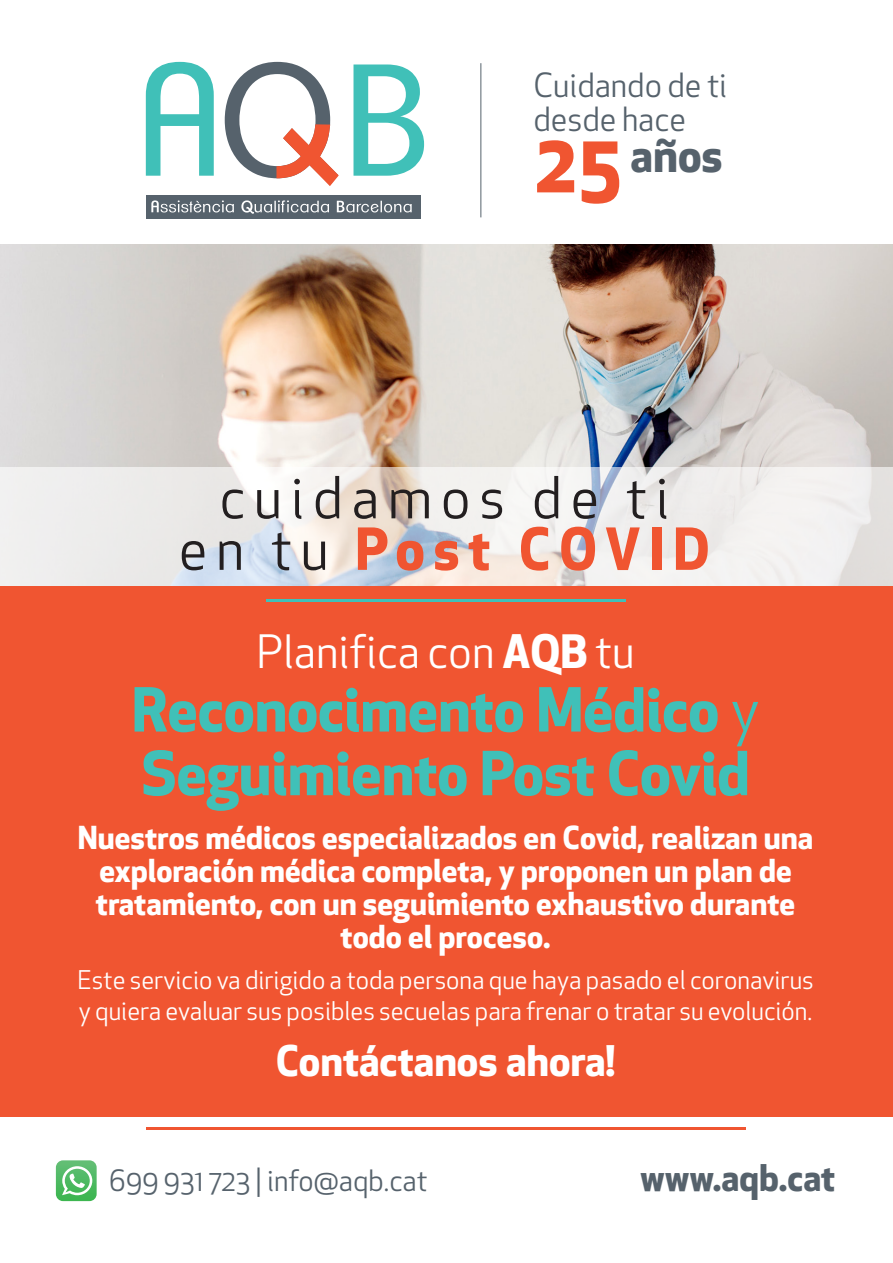
<style>
.page{position:relative;width:893px;height:1263px;background:#fff}
.page>*{position:absolute;margin:0;border:0;box-sizing:border-box;transform-origin:0 0}
.t1{font:700 59.25px/63.6px "Apex New";color:#40c0b8}
.t2{font:56.55px/51.4px "Apex New";letter-spacing:.15em;color:#231f20;text-align:center}
.t3{font:700 45.3px "Apex New";color:#56626c}
.t4{font:45px "Apex New";color:#fff}
.t5{font:700 41.25px "Apex New";color:#fff}
.t6{font:700 36px "Apex New";color:#56626c}
.t7{font:32.55px/33.8px "Apex New";color:#56626c}
.t8{font:700 30.9px/32.8px "Apex New";color:#fff;text-align:center}
.t9{font:28.8px "Apex New";color:#56626c}
.t10{font:25.2px/30.2px "Apex New";color:#fff}
.s1{font-size:81.45px;color:#f05531}
.s2{font-weight:700;color:#f05531}
.s3{font-weight:700}
.s4{font-weight:400}
</style>
<div class="page">
<img style="left:0;top:244px;width:893px;height:223px">
<div style="left:0;top:586px;width:893px;height:531px;background:#f05531"></div>
<svg style="left:0;top:467px;width:893px;height:119px;fill:#efeded"></svg>
<svg style="left:353px;top:64px;width:71px;height:112px"></svg>
<svg style="left:146px;top:62px;width:68px;height:114px"></svg>
<svg style="left:225px;top:62px;width:114px;height:124px"></svg>
<div style="left:146px;top:195px;width:274px;height:24px;background:#56626c"></div>
<svg style="left:151px;top:200px;width:261px;height:14px"></svg>
<hr style="left:480px;top:63px;width:1px;height:154px;background:#56626c">
<svg style="left:56px;top:1160px;width:41px;height:41px;background:#76c985"></svg>
<hr style="left:146px;top:1127px;width:599px;height:3px;background:#f05531">
<hr style="left:266px;top:599px;width:359px;height:3px;background:#40c0b8">
<p class="t7" style="left:533px;top:69px;width:195px">Cuidando de ti desde hace</p>
<h3 class="t3" style="left:533px;top:123px;width:191px"><span class="s1">25</span> años</h3>
<h2 class="t2" style="left:179px;top:472px;width:533px">cuidamos de ti<br>en tu <span class="s2">Post COVID</span></h2>
<h3 class="t4" style="left:257px;top:623px;width:379px">Planifica con <span class="s3">AQB</span> tu</h3>
<h1 class="t1" style="left:132px;top:675px;width:629px">Reconocimento Médico <span class="s4">y<br></span>Seguimiento Post Covid</h1>
<p class="t8" style="left:78px;top:820px;width:737px">Nuestros médicos especializados en Covid, realizan una exploración médica completa, y proponen un plan de tratamiento, con un seguimiento exhaustivo durante todo el proceso.</p>
<p class="t10" style="left:77px;top:965px;width:738px">Este servicio va dirigido a toda persona que haya pasado el coronavirus y quiera evaluar sus posibles secuelas para frenar o tratar su evolución.</p>
<h3 class="t5" style="left:276px;top:1031px;width:341px">Contáctanos ahora!</h3>
<p class="t9" style="left:109px;top:1162px;width:320px">699 931 723 | info@aqb.cat</p>
<p class="t6" style="left:640px;top:1152px;width:197px">www.aqb.cat</p>
</div>
